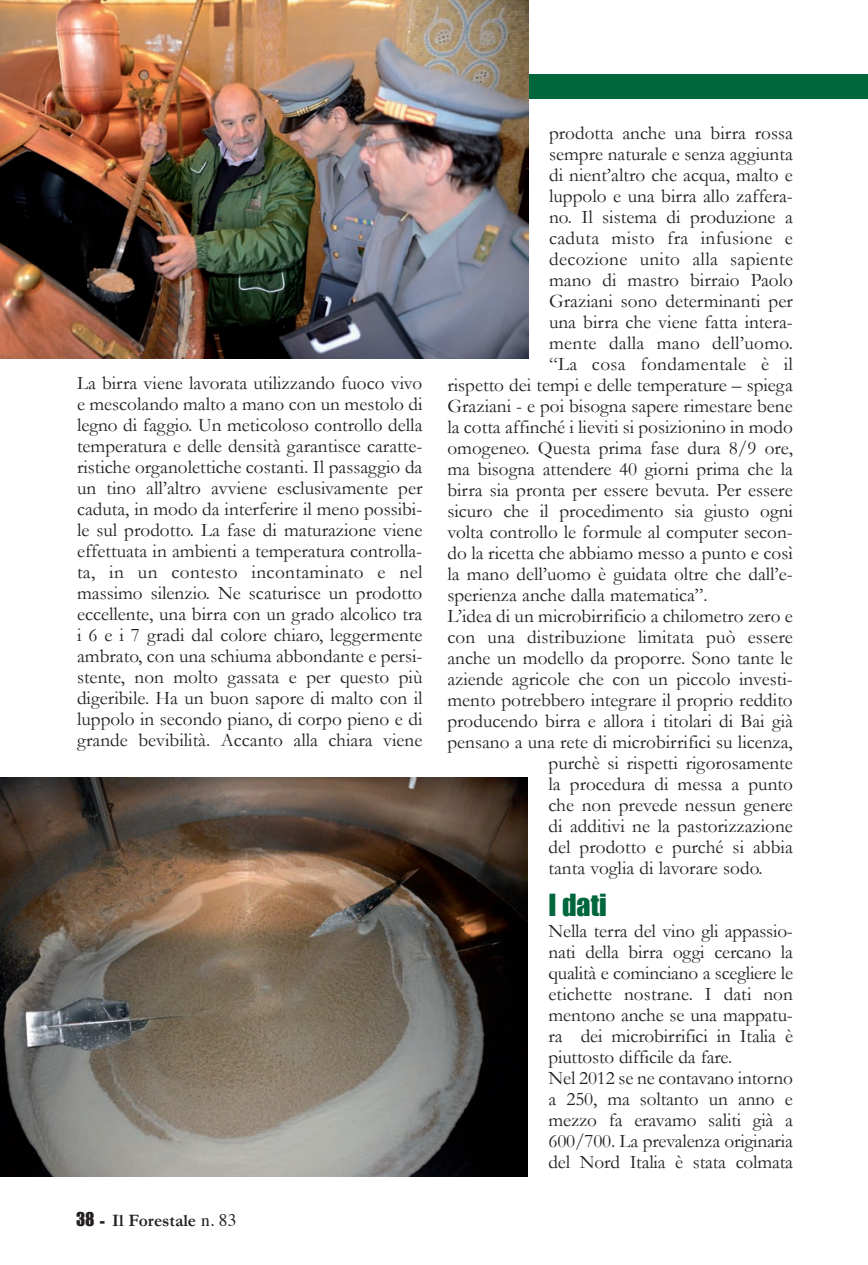
<style>
.page{position:relative;width:868px;height:1265px;background:#fff}
.page>*{position:absolute;margin:0;border:0;box-sizing:border-box;transform-origin:0 0}
.t1{font:28px "Impact";color:#00673d}
.t2{font:19.25px/21px "Garamond";color:#231f20;text-align:justify}
.t3{font:19.25px "Garamond";letter-spacing:.02em;color:#231f20}
.t4{font:700 17.5px "Garamond";color:#231f20}
.s1{font-family:"Impact";font-weight:400}
.s2{font-family:"Times";font-weight:400}
</style>
<div class="page">
<img style="left:0;top:777px;width:527px;height:399px">
<div style="left:0;top:75px;width:868px;height:24px;background:#00673d"></div>
<img style="left:0;top:0;width:528px;height:359px">
<p class="t2" style="left:77px;top:373px;width:347px">La birra viene lavorata utilizzando fuoco vivo e mescolando malto a mano con un mestolo di legno di faggio. Un meticoloso controllo della temperatura e delle densità garantisce caratte&shy;ristiche organolettiche costanti. Il passaggio da un tino all’altro avviene esclusivamente per caduta, in modo da interferire il meno possibi&shy;le sul prodotto. La fase di maturazione viene effettuata in ambienti a temperatura controlla&shy;ta, in un contesto incontaminato e nel massimo silenzio. Ne scaturisce un prodotto eccellente, una birra con un grado alcolico tra i 6 e i 7 gradi dal colore chiaro, leggermente ambrato, con una schiuma abbondante e persi&shy;stente, non molto gassata e per questo più digeribile. Ha un buon sapore di malto con il luppolo in secondo piano, di corpo pieno e di grande bevibilità. Accanto alla chiara viene</p>
<p class="t4" style="left:76px;top:1211px;width:162px"><span class="s1">38 -</span> Il Forestale <span class="s2">n. 83</span></p>
<p class="t2" style="left:549px;top:122px;width:245px">prodotta anche una birra rossa</p>
<p class="t2" style="left:549px;top:143px;width:245px">sempre naturale e senza aggiunta</p>
<p class="t2" style="left:549px;top:164px;width:245px">di nient’altro che acqua, malto e</p>
<p class="t2" style="left:549px;top:185px;width:245px">luppolo e una birra allo zaffera-</p>
<p class="t2" style="left:549px;top:206px;width:245px">no. Il sistema di produzione a</p>
<p class="t3" style="left:549px;top:227px;width:245px">caduta misto fra infusione e</p>
<p class="t2" style="left:549px;top:248px;width:245px">decozione unito alla sapiente</p>
<p class="t2" style="left:549px;top:269px;width:245px">mano di mastro birraio Paolo</p>
<p class="t2" style="left:549px;top:290px;width:245px">Graziani sono determinanti per</p>
<p class="t2" style="left:549px;top:311px;width:245px">una birra che viene fatta intera-</p>
<p class="t2" style="left:549px;top:332px;width:245px">mente dalla mano dell’uomo.</p>
<p class="t3" style="left:549px;top:353px;width:245px">“La cosa fondamentale è il</p>
<p class="t2" style="left:447px;top:374px;width:347px">rispetto dei tempi e delle temperature – spiega</p>
<p class="t2" style="left:447px;top:395px;width:347px">Graziani - e poi bisogna sapere rimestare bene</p>
<p class="t2" style="left:447px;top:416px;width:347px">la cotta affinché i lieviti si posizionino in modo</p>
<p class="t2" style="left:447px;top:437px;width:347px">omogeneo. Questa prima fase dura 8/9 ore,</p>
<p class="t2" style="left:447px;top:458px;width:347px">ma bisogna attendere 40 giorni prima che la</p>
<p class="t2" style="left:447px;top:479px;width:347px">birra sia pronta per essere bevuta. Per essere</p>
<p class="t2" style="left:447px;top:500px;width:347px">sicuro che il procedimento sia giusto ogni</p>
<p class="t2" style="left:447px;top:521px;width:347px">volta controllo le formule al computer secon-</p>
<p class="t2" style="left:447px;top:542px;width:347px">do la ricetta che abbiamo messo a punto e così</p>
<p class="t2" style="left:447px;top:563px;width:347px">la mano dell’uomo è guidata oltre che dall’e-</p>
<p class="t2" style="left:447px;top:584px;width:262px">sperienza anche dalla matematica”.</p>
<p class="t2" style="left:447px;top:605px;width:347px">L’idea di un microbirrificio a chilometro zero e</p>
<p class="t2" style="left:447px;top:626px;width:347px">con una distribuzione limitata può essere</p>
<p class="t2" style="left:447px;top:647px;width:347px">anche un modello da proporre. Sono tante le</p>
<p class="t2" style="left:447px;top:668px;width:347px">aziende agricole che con un piccolo investi-</p>
<p class="t2" style="left:447px;top:689px;width:347px">mento potrebbero integrare il proprio reddito</p>
<p class="t2" style="left:447px;top:710px;width:347px">producendo birra e allora i titolari di Bai già</p>
<p class="t2" style="left:447px;top:731px;width:347px">pensano a una rete di microbirrifici su licenza,</p>
<p class="t2" style="left:548px;top:752px;width:246px">purchè si rispetti rigorosamente</p>
<p class="t2" style="left:548px;top:773px;width:246px">la procedura di messa a punto</p>
<p class="t2" style="left:548px;top:794px;width:246px">che non prevede nessun genere</p>
<p class="t2" style="left:548px;top:815px;width:246px">di additivi ne la pastorizzazione</p>
<p class="t2" style="left:548px;top:836px;width:246px">del prodotto e purché si abbia</p>
<p class="t2" style="left:548px;top:857px;width:216px">tanta voglia di lavorare sodo.</p>
<h1 class="t1" style="left:548px;top:887px;width:60px">i dati</h1>
<p class="t2" style="left:548px;top:920px;width:246px;text-align:left">Nella terra del vino gli appassio&shy;nati della birra oggi cercano la qualità e cominciano a scegliere le etichette nostrane. I dati non mentono anche se una mappatu&shy;ra dei microbirrifici in Italia è piuttosto difficile da fare.<br>Nel 2012 se ne contavano intorno a 250, ma soltanto un anno e mezzo fa eravamo saliti già a<br>600/700. La prevalenza originaria del Nord Italia è stata colmata</p>
</div>
